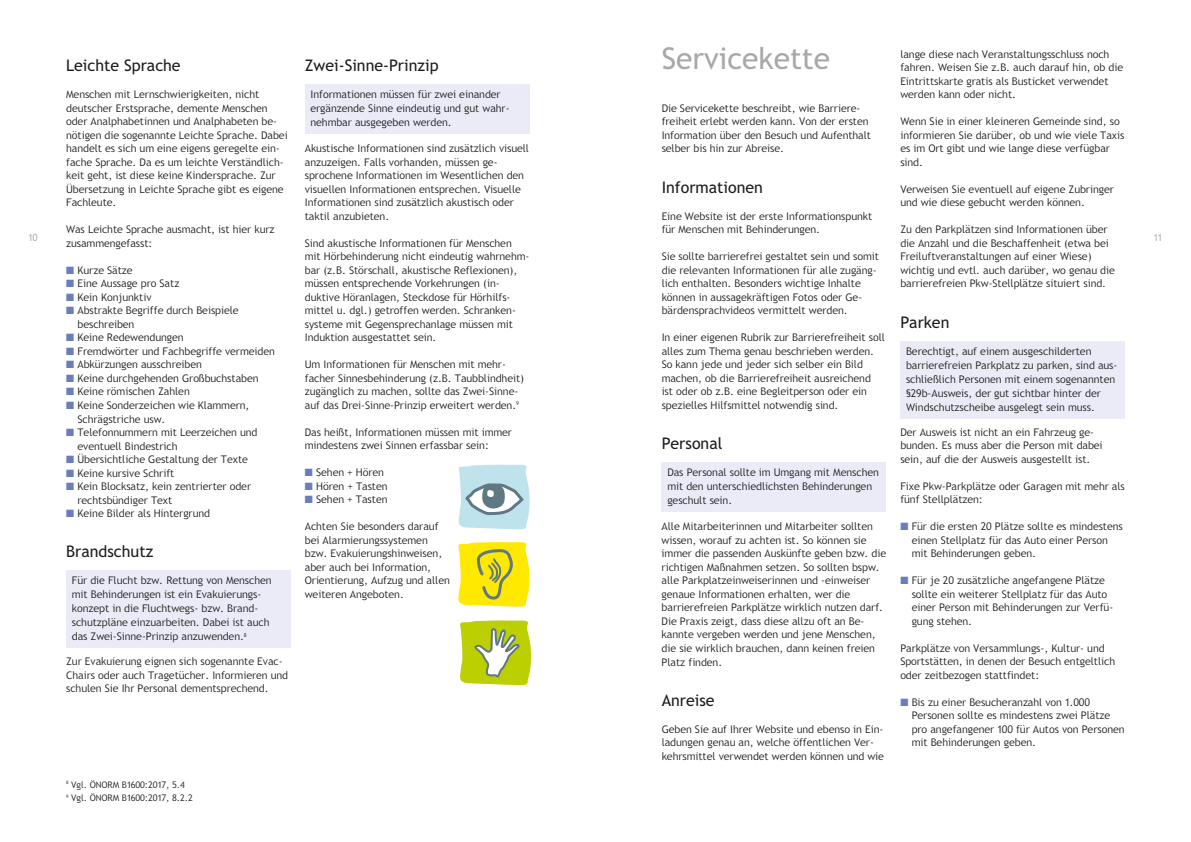
<style>
.page{position:relative;width:1191px;height:842px;background:#fff}
.page>*{position:absolute;margin:0;border:0;box-sizing:border-box;transform-origin:0 0}
.t1{font:30px "Trebuchet SBG2";color:#a8a8a8}
.t2{font:16px "Trebuchet SBG2";color:#1d1d1b}
.t3{font:300 10.5px/13.5px "Trebuchet SBG2";color:#1d1d1b}
.t4{font:10px "Trebuchet SBG2";color:#b2b2b2}
.t5{font:300 9px/13.6px "Trebuchet SBG2";color:#1d1d1b}
.s1{color:#6c7dbc}
</style>
<div class="page">
<div style="left:66px;top:570px;width:225px;height:78px;background:#eaebf7"></div>
<div style="left:305px;top:84px;width:224px;height:50px;background:#eaebf7"></div>
<div style="left:661px;top:462px;width:225px;height:50px;background:#eaebf7"></div>
<div style="left:900px;top:341px;width:224px;height:78px;background:#eaebf7"></div>
<svg style="left:458px;top:464px;width:71px;height:143px"></svg>
<svg style="left:460px;top:620px;width:71px;height:66px"></svg>
<h1 class="t1" style="left:661px;top:41px;width:170px">Servicekette</h1>
<p class="t3" style="left:661px;top:101px;width:211px">Die Servicekette beschreibt, wie Barriere&shy;freiheit erlebt werden kann. Von der ersten Information über den Besuch und Aufenthalt selber bis hin zur Abreise.</p>
<h2 class="t2" style="left:661px;top:178px;width:103px">Informationen</h2>
<p class="t3" style="left:661px;top:209px;width:212px">Eine Website ist der erste Informationspunkt für Menschen mit Behinderungen.</p>
<p class="t3" style="left:661px;top:250px;width:219px">Sie sollte barrierefrei gestaltet sein und somit die relevanten Informationen für alle zugäng&shy;lich enthalten. Besonders wichtige Inhalte können in aussagekräftigen Fotos oder Ge&shy;bärdensprachvideos vermittelt werden.</p>
<p class="t3" style="left:661px;top:331px;width:225px">In einer eigenen Rubrik zur Barrierefreiheit soll alles zum Thema genau beschrieben werden.<br>So kann jede und jeder sich selber ein Bild machen, ob die Barrierefreiheit ausreichend<br>ist oder ob z.B. eine Begleitperson oder ein spezielles Hilfsmittel notwendig sind.</p>
<h2 class="t2" style="left:661px;top:434px;width:62px">Personal</h2>
<p class="t3" style="left:667px;top:466px;width:213px;line-height:14px">Das Personal sollte im Umgang mit Menschen mit den unterschiedlichsten Behinderungen geschult sein.</p>
<p class="t3" style="left:661px;top:520px;width:226px">Alle Mitarbeiterinnen und Mitarbeiter sollten wissen, worauf zu achten ist. So können sie immer die passenden Auskünfte geben bzw. die richtigen Maßnahmen setzen. So sollten bspw. alle Parkplatzeinweiserinnen und -einweiser genaue Informationen erhalten, wer die barrierefreien Parkplätze wirklich nutzen darf.<br>Die Praxis zeigt, dass diese allzu oft an Be&shy;kannte vergeben werden und jene Menschen, die sie wirklich brauchen, dann keinen freien Platz finden.</p>
<h2 class="t2" style="left:661px;top:691px;width:54px">Anreise</h2>
<p class="t3" style="left:661px;top:722px;width:224px">Geben Sie auf Ihrer Website und ebenso in Ein&shy;ladungen genau an, welche öffentlichen Ver&shy;kehrsmittel verwendet werden können und wie</p>
<p class="t3" style="left:900px;top:47px;width:224px">lange diese nach Veranstaltungsschluss noch fahren. Weisen Sie z.B. auch darauf hin, ob die Eintrittskarte gratis als Busticket verwendet werden kann oder nicht.</p>
<p class="t3" style="left:900px;top:115px;width:226px">Wenn Sie in einer kleineren Gemeinde sind, so informieren Sie darüber, ob und wie viele Taxis es im Ort gibt und wie lange diese verfügbar sind.</p>
<p class="t3" style="left:900px;top:182px;width:215px">Verweisen Sie eventuell auf eigene Zubringer und wie diese gebucht werden können.</p>
<p class="t3" style="left:900px;top:223px;width:216px">Zu den Parkplätzen sind Informationen über die Anzahl und die Beschaffenheit (etwa bei Freiluftveranstaltungen auf einer Wiese) wichtig und evtl. auch darüber, wo genau die barrierefreien Pkw-Stellplätze situiert sind.</p>
<h2 class="t2" style="left:900px;top:313px;width:51px">Parken</h2>
<p class="t3" style="left:906px;top:344px;width:213px;line-height:14px">Berechtigt, auf einem ausgeschilderten barrierefreien Parkplatz zu parken, sind aus&shy;schließlich Personen mit einem sogenannten §29b-Ausweis, der gut sichtbar hinter der Windschutzscheibe ausgelegt sein muss.</p>
<p class="t3" style="left:900px;top:425px;width:204px">Der Ausweis ist nicht an ein Fahrzeug ge&shy;bunden. Es muss aber die Person mit dabei sein, auf die der Ausweis ausgestellt ist.</p>
<p class="t3" style="left:900px;top:479px;width:226px">Fixe Pkw-Parkplätze oder Garagen mit mehr als fünf Stellplätzen:</p>
<p class="t3" style="left:911px;top:520px;width:213px;text-indent:-11px"><span class="s1">■</span> Für die ersten 20 Plätze sollte es mindestens einen Stellplatz für das Auto einer Person mit Behinderungen geben.</p>
<p class="t3" style="left:911px;top:574px;width:203px;text-indent:-11px"><span class="s1">■</span> Für je 20 zusätzliche angefangene Plätze sollte ein weiterer Stellplatz für das Auto einer Person mit Behinderungen zur Verfü&shy;gung stehen.</p>
<p class="t3" style="left:900px;top:641px;width:216px">Parkplätze von Versammlungs-, Kultur- und<br>Sportstätten, in denen der Besuch entgeltlich oder zeitbezogen stattfindet:</p>
<p class="t3" style="left:911px;top:695px;width:214px;text-indent:-11px"><span class="s1">■</span> Bis zu einer Besucheranzahl von 1.000<br>Personen sollte es mindestens zwei Plätze pro angefangener 100 für Autos von Personen mit Behinderungen geben.</p>
<h2 class="t2" style="left:66px;top:56px;width:116px">Leichte Sprache</h2>
<p class="t3" style="left:66px;top:88px;width:223px">Menschen mit Lernschwierigkeiten, nicht deutscher Erstsprache, demente Menschen oder Analphabetinnen und Analphabeten be&shy;nötigen die sogenannte Leichte Sprache. Dabei handelt es sich um eine eigens geregelte ein&shy;fache Sprache. Da es um leichte Verständlich&shy;keit geht, ist diese keine Kindersprache. Zur Übersetzung in Leichte Sprache gibt es eigene Fachleute.</p>
<p class="t3" style="left:66px;top:223px;width:210px">Was Leichte Sprache ausmacht, ist hier kurz zusammengefasst:</p>
<p class="t3" style="left:66px;top:264px;width:68px"><span class="s1">■</span> Kurze Sätze</p>
<p class="t3" style="left:66px;top:277px;width:115px"><span class="s1">■</span> Eine Aussage pro Satz</p>
<p class="t3" style="left:66px;top:291px;width:87px"><span class="s1">■</span> Kein Konjunktiv</p>
<p class="t3" style="left:77px;top:304px;width:163px;text-indent:-11px"><span class="s1">■</span> Abstrakte Begriffe durch Beispiele beschreiben</p>
<p class="t3" style="left:66px;top:331px;width:119px"><span class="s1">■</span> Keine Redewendungen</p>
<p class="t3" style="left:66px;top:345px;width:210px"><span class="s1">■</span> Fremdwörter und Fachbegriffe vermeiden</p>
<p class="t3" style="left:66px;top:358px;width:137px"><span class="s1">■</span> Abkürzungen ausschreiben</p>
<p class="t3" style="left:66px;top:372px;width:194px"><span class="s1">■</span> Keine durchgehenden Großbuchstaben</p>
<p class="t3" style="left:66px;top:385px;width:125px"><span class="s1">■</span> Keine römischen Zahlen</p>
<p class="t3" style="left:77px;top:399px;width:173px;text-indent:-11px"><span class="s1">■</span> Keine Sonderzeichen wie Klammern,<br>Schrägstriche usw.</p>
<p class="t3" style="left:77px;top:426px;width:181px;text-indent:-11px"><span class="s1">■</span> Telefonnummern mit Leerzeichen und eventuell Bindestrich</p>
<p class="t3" style="left:66px;top:453px;width:183px"><span class="s1">■</span> Übersichtliche Gestaltung der Texte</p>
<p class="t3" style="left:66px;top:466px;width:110px"><span class="s1">■</span> Keine kursive Schrift</p>
<p class="t3" style="left:77px;top:480px;width:175px;text-indent:-11px"><span class="s1">■</span> Kein Blocksatz, kein zentrierter oder rechtsbündiger Text</p>
<p class="t3" style="left:66px;top:507px;width:145px"><span class="s1">■</span> Keine Bilder als Hintergrund</p>
<h2 class="t2" style="left:66px;top:542px;width:89px">Brandschutz</h2>
<p class="t3" style="left:72px;top:574px;width:201px;line-height:14px">Für die Flucht bzw. Rettung von Menschen mit Behinderungen ist ein Evakuierungs&shy;konzept in die Fluchtwegs- bzw. Brand&shy;schutzpläne einzuarbeiten. Dabei ist auch das Zwei-Sinne-Prinzip anzuwenden.<sup>8</sup></p>
<p class="t3" style="left:66px;top:655px;width:223px">Zur Evakuierung eignen sich sogenannte Evac-<br>Chairs oder auch Tragetücher. Informieren und schulen Sie Ihr Personal dementsprechend.</p>
<h2 class="t2" style="left:305px;top:56px;width:135px">Zwei-Sinne- Prinzip</h2>
<p class="t3" style="left:310px;top:88px;width:199px;line-height:14px">Informationen müssen für zwei einander ergänzende Sinne eindeutig und gut wahr&shy;nehmbar ausgegeben werden.</p>
<p class="t3" style="left:305px;top:142px;width:226px">Akustische Informationen sind zusätzlich visuell anzuzeigen. Falls vorhanden, müssen ge&shy;sprochene Informationen im Wesentlichen den visuellen Informationen entsprechen. Visuelle Informationen sind zusätzlich akustisch oder taktil anzubieten.</p>
<p class="t3" style="left:305px;top:236px;width:226px">Sind akustische Informationen für Menschen mit Hörbehinderung nicht eindeutig wahrnehm&shy;bar (z.B. Störschall, akustische Reflexionen), müssen entsprechende Vorkehrungen (in&shy;duktive Höranlagen, Steckdose für Hörhilfs&shy;mittel u. dgl.) getroffen werden. Schranken&shy;systeme mit Gegensprechanlage müssen mit Induktion ausgestattet sein.</p>
<p class="t3" style="left:305px;top:358px;width:221px">Um Informationen für Menschen mit mehr&shy;facher Sinnesbehinderung (z.B. Taubblindheit) zugänglich zu machen, sollte das Zwei-Sinne&shy;auf das Drei-Sinne-Prinzip erweitert werden.<sup>9</sup></p>
<p class="t3" style="left:305px;top:425px;width:209px">Das heißt, Informationen müssen mit immer mindestens zwei Sinnen erfassbar sein:</p>
<p class="t3" style="left:305px;top:466px;width:81px"><span class="s1">■</span> Sehen + Hören</p>
<p class="t3" style="left:305px;top:479px;width:84px"><span class="s1">■</span> Hören + Tasten</p>
<p class="t3" style="left:305px;top:493px;width:84px"><span class="s1">■</span> Sehen + Tasten</p>
<p class="t3" style="left:305px;top:520px;width:146px">Achten Sie besonders darauf bei Alarmierungssystemen bzw. Evakuierungshinweisen, aber auch bei Information,<br>Orientierung, Aufzug und allen weiteren Angeboten.</p>
<p class="t4" style="left:28px;top:232px;width:11px">10</p>
<p class="t4" style="left:1153px;top:232px;width:10px">11</p>
<p class="t5" style="left:66px;top:778px;width:128px"><sup>8</sup> Vgl. ÖNORM B1600:2017, 5.4<br><sup>9</sup> Vgl. ÖNORM B1600:2017, 8.2.2</p>
</div>
